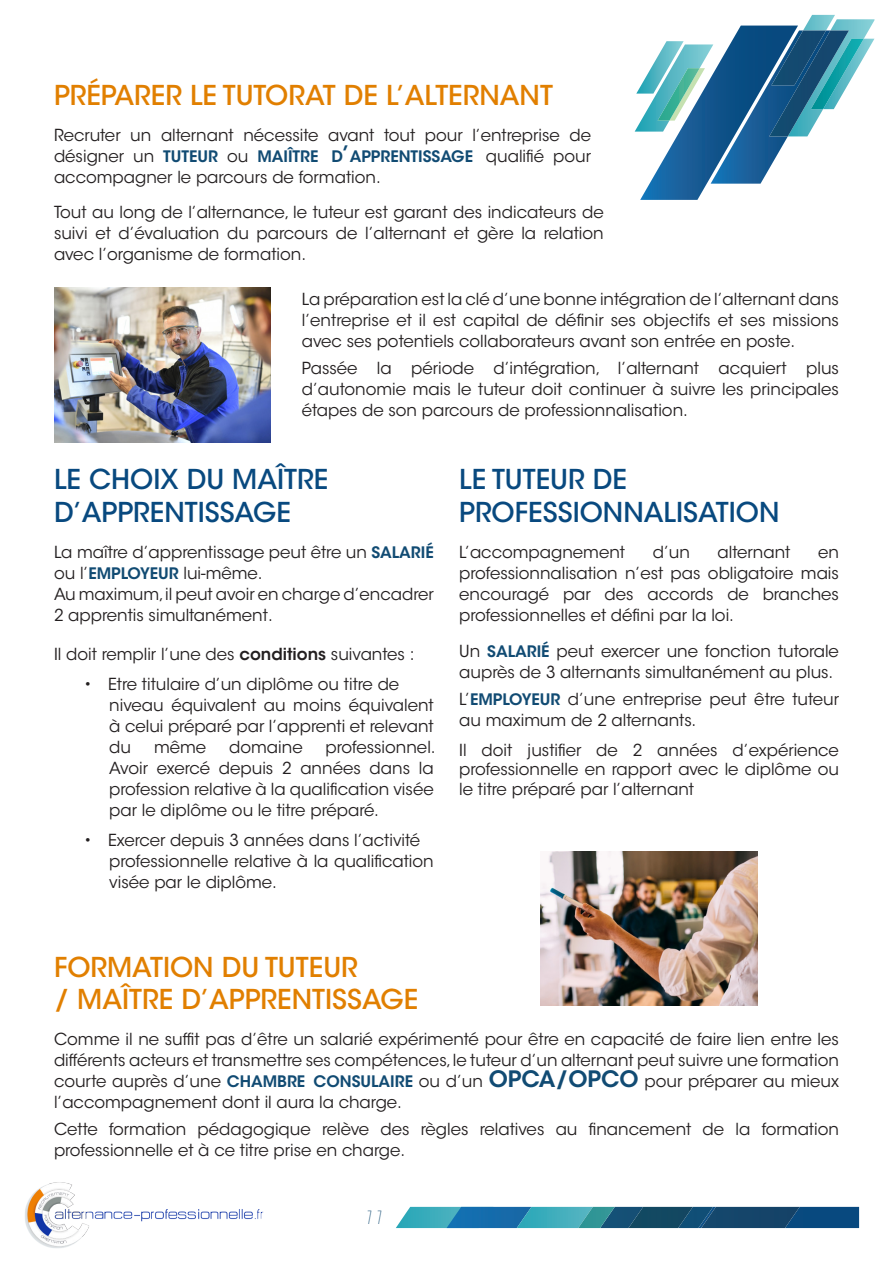
<style>
.page{position:relative;width:893px;height:1263px;background:#fff}
.page>*{position:absolute;margin:0;border:0;box-sizing:border-box;transform-origin:0 0}
.t1{font:500 27.15px "ITC Avant Garde Std";color:#e17f00}
.t2{font:500 27.15px/32.7px "ITC Avant Garde Std";color:#08497f}
.t3{font:italic 200 18px "ITC Avant Garde Std";color:#114b73}
.t4{font:16.5px/21px "ITC Avant Garde Std";color:#231f20;text-align:justify}
.t5{font:600 15.75px "ITC Avant Garde Std";color:#114b73}
.s1{font-weight:400;font-size:16.5px;color:#231f20}
.s2{font-size:22.5px}
.s3{font-weight:600;font-size:15.75px;color:#114b73}
.s4{font-weight:600}
.s5{font-weight:600;font-size:22.5px;color:#114b73}
</style>
<div class="page">
<img style="left:25px;top:1182px;width:239px;height:66px">
<svg style="left:396px;top:1207px;width:463px;height:21px;background:#216d90"></svg>
<svg style="left:635px;top:15px;width:239px;height:185px"></svg>
<img style="left:54px;top:288px;width:217px;height:154px">
<img style="left:541px;top:851px;width:216px;height:155px">
<p class="t1" style="left:54px;top:79px;width:500px">PRÉPARER LE TUTORAT DE L’ALTERNANT</p>
<p class="t4" style="left:54px;top:125px;width:539px">Recruter un alternant nécessite avant tout pour l’entreprise de</p>
<p class="t5" style="left:54px;top:146px;width:539px"><span class="s1">désigner un</span> TUTEUR <span class="s1">ou</span> MAIÎTRE D<span class="s2">’</span>APPRENTISSAGE <span class="s1">qualifié pour</span></p>
<p class="t4" style="left:54px;top:167px;width:328px">accompagner le parcours de formation.</p>
<p class="t4" style="left:54px;top:201px;width:551px">Tout au long de l’alternance, le tuteur est garant des indicateurs de suivi et d’évaluation du parcours de l’alternant et gère la relation avec l’organisme de formation.</p>
<p class="t4" style="left:302px;top:289px;width:539px">La préparation est la clé d’une bonne intégration de l’alternant dans l’entreprise et il est capital de définir ses objectifs et ses missions avec ses potentiels collaborateurs avant son entrée en poste.</p>
<p class="t4" style="left:302px;top:358px;width:539px">Passée la période d’intégration, l’alternant acquiert plus d’autonomie mais le tuteur doit continuer à suivre les principales étapes de son parcours de professionnalisation.</p>
<p class="t2" style="left:54px;top:463px;width:276px">LE CHOIX DU MAÎTRE<br>D’APPRENTISSAGE</p>
<p class="t4" style="left:54px;top:541px;width:381px">La maître d’apprentissage peut être un <span class="s3">SALARIÉ </span>ou l’<span class="s3">EMPLOYEUR</span> lui-même.</p>
<p class="t4" style="left:54px;top:583px;width:381px">Au maximum, il peut avoir en charge d’encadrer<br>2 apprentis simultanément.</p>
<p class="t4" style="left:54px;top:644px;width:362px">Il doit remplir l’une des <span class="s4">conditions</span> suivantes :</p>
<p class="t4" style="left:84px;top:674px;width:317px">• Etre titulaire d’un diplôme ou titre de</p>
<p class="t4" style="left:109px;top:695px;width:326px">niveau équivalent au moins équivalent à celui préparé par l’apprenti et relevant du</p>
<p class="t4" style="left:109px;top:737px;width:328px;text-indent:216px">professionnel.<br>Avoir exercé depuis 2 années dans la profession relative à la qualification visée par le diplôme ou le titre préparé.</p>
<p class="t4" style="left:84px;top:830px;width:338px">• Exercer depuis 3 années dans l’activité</p>
<p class="t4" style="left:109px;top:851px;width:326px">professionnelle relative à la qualification visée par le diplôme.</p>
<p class="t4" style="left:154px;top:737px;width:54px">même</p>
<p class="t4" style="left:229px;top:737px;width:75px">domaine</p>
<p class="t2" style="left:459px;top:463px;width:322px">LE TUTEUR DE<br>PROFESSIONNALISATION</p>
<p class="t4" style="left:459px;top:541px;width:167px">L’accompagnement</p>
<p class="t4" style="left:653px;top:541px;width:39px">d’un</p>
<p class="t4" style="left:718px;top:541px;width:74px">alternant</p>
<p class="t4" style="left:459px;top:541px;width:381px;text-indent:359px">en professionnalisation n’est pas obligatoire mais encouragé par des accords de branches professionnelles et défini par la loi.</p>
<p class="t4" style="left:459px;top:640px;width:381px">Un <span class="s3">SALARIÉ</span> peut exercer une fonction tutorale auprès de 3 alternants simultanément au plus.</p>
<p class="t4" style="left:459px;top:688px;width:381px">L’<span class="s3">EMPLOYEUR</span> d’une entreprise peut être tuteur au maximum de 2 alternants.</p>
<p class="t4" style="left:459px;top:740px;width:381px;line-height:19.8px">Il doit justifier de 2 années d’expérience professionnelle en rapport avec le diplôme ou le titre préparé par l’alternant</p>
<p class="t1" style="left:54px;top:950px;width:305px">FORMATION DU TUTEUR</p>
<p class="t1" style="left:54px;top:983px;width:366px">/ MAÎTRE D’APPRENTISSAGE</p>
<p class="t4" style="left:54px;top:1029px;width:786px">Comme il ne suffit pas d’être un salarié expérimenté pour être en capacité de faire lien entre les différents acteurs et transmettre ses compétences, le tuteur d’un alternant peut suivre une formation courte auprès d’une <span class="s3">CHAMBRE CONSULAIRE</span> ou d’un <span class="s5">OPCA/OPCO</span> pour préparer au mieux l’accompagnement dont il aura la charge.</p>
<p class="t4" style="left:54px;top:1119px;width:786px">Cette formation pédagogique relève des règles relatives au financement de la formation professionnelle et à ce titre prise en charge.</p>
<p class="t3" style="left:363px;top:1207px;width:21px">11</p>
</div>
